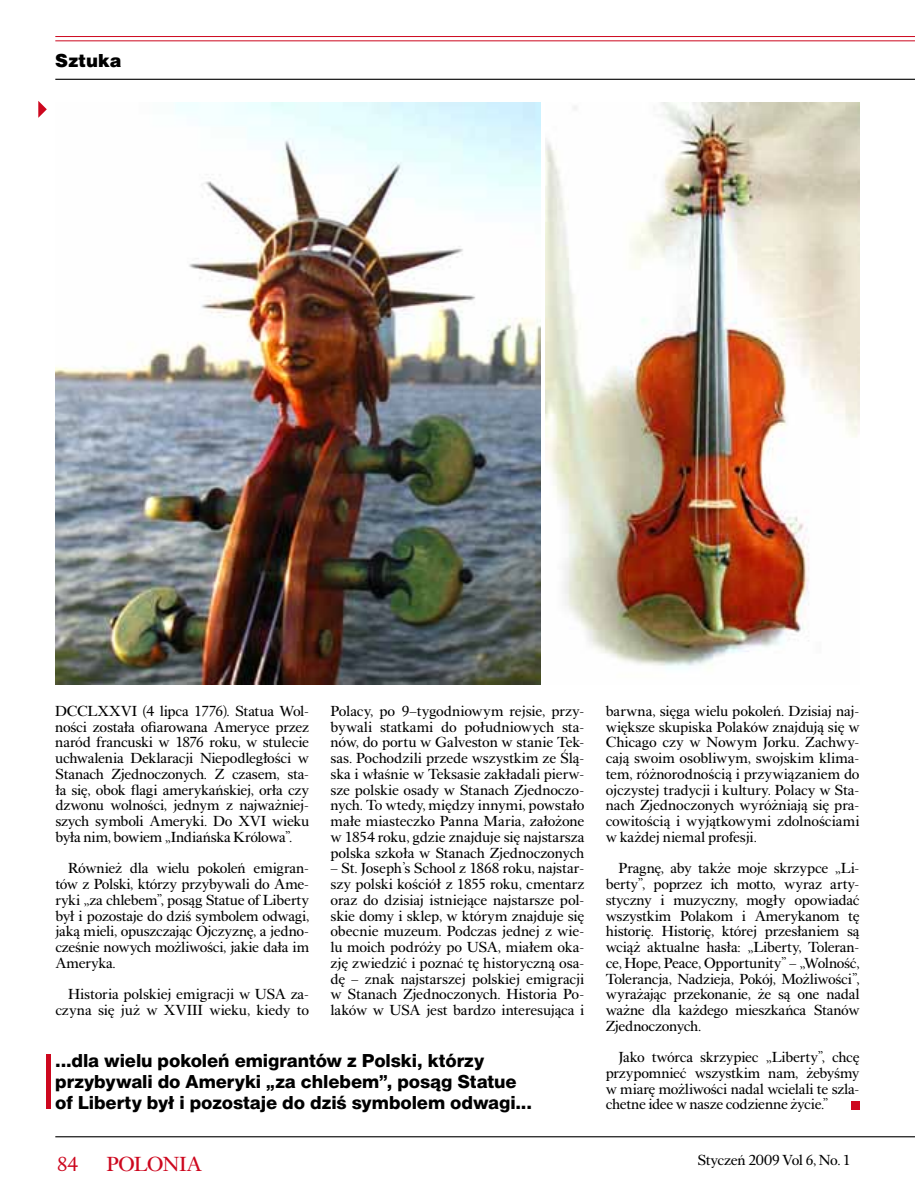
<style>
.page{position:relative;width:915px;height:1191px;background:#fff}
.page>*{position:absolute;margin:0;border:0;box-sizing:border-box;transform-origin:0 0}
.t1{font:21px "Alpha Book EFN";letter-spacing:-.025em;color:#cd071e;scale:1.05 1}
.t2{font:21px "Alpha Book EFN";letter-spacing:-.025em;color:#cd071e}
.t3{font:18px/21px "Switzer EFN Heavy";letter-spacing:-.01em;color:#000}
.t4{font:18px "Switzer EFN Black";letter-spacing:.01em;color:#000}
.t5{font:15px/15.8px "Alpha Book EFN";letter-spacing:-.015em;color:#000;text-align:justify;scale:1.05 1}
</style>
<div class="page">
<svg style="left:38px;top:101px;width:9px;height:17px"></svg>
<div style="left:850px;top:1100px;width:9px;height:9px;background:#cd071e"></div>
<img style="left:55px;top:102px;width:485px;height:582px">
<img style="left:545px;top:102px;width:314px;height:567px">
<hr style="left:47px;top:1054px;width:4px;height:55px;background:#cd071e">
<hr style="left:55px;top:36px;width:859px;height:1px;background:#cd071e">
<hr style="left:55px;top:41px;width:859px;height:1px;background:#cd071e">
<hr style="left:55px;top:79px;width:859px;height:1px;background:#000">
<hr style="left:55px;top:1136px;width:859px;height:1px;background:#000">
<p class="t4" style="left:55px;top:50px;width:68px">Sztuka</p>
<p class="t5" style="left:55px;top:703px;width:243px;text-indent:32px">LXXVI (4 lipca 1776). Statua Wol&shy;ności została ofiarowana Ameryce przez naród francuski w 1876 roku, w stulecie uchwalenia Deklaracji Niepodległości w Stanach Zjednoczonych. Z czasem, sta&shy;ła się, obok flagi amerykańskiej, orła czy dzwonu wolności, jednym z najważniej&shy;szych symboli Ameryki. Do XVI wieku była nim, bowiem „Indiańska Królowa”.</p>
<p class="t5" style="left:55px;top:860px;width:243px;text-indent:13px">Również dla wielu pokoleń emigran&shy;tów z Polski, którzy przybywali do Ame&shy;ryki „za chlebem”, posąg Statue of Liberty był i pozostaje do dziś symbolem odwagi, jaką mieli, opuszczając Ojczyznę, a jedno&shy;cześnie nowych możliwości, jakie dała im Ameryka.</p>
<p class="t5" style="left:55px;top:986px;width:243px;text-align:right">Historia polskiej emigracji w USA za&shy;czyna się już w XVIII wieku, kiedy to</p>
<p class="t5" style="left:55px;top:703px;width:11px">DCC</p>
<p class="t5" style="left:330px;top:703px;width:243px">Polacy, po 9–tygodniowym rejsie, przy&shy;bywali statkami do południowych sta&shy;nów, do portu w Galveston w stanie Tek&shy;sas. Pochodzili przede wszystkim ze Ślą&shy;ska i właśnie w Teksasie zakładali pierw&shy;sze polskie osady w Stanach Zjednoczo&shy;nych. To wtedy, między innymi, powstało małe miasteczko Panna Maria, założone w 1854 roku, gdzie znajduje się najstarsza polska szkoła w Stanach Zjednoczonych</p>
<p class="t5" style="left:330px;top:860px;width:243px">– St. Joseph’s School z 1868 roku, najstar&shy;szy polski kościół z 1855 roku, cmentarz oraz do dzisiaj istniejące najstarsze pol&shy;skie domy i sklep, w którym znajduje się obecnie muzeum. Podczas jednej z wie&shy;lu moich podróży po USA, miałem oka&shy;zję zwiedzić i poznać tę historyczną osa&shy;dę – znak najstarszej polskiej emigracji w Stanach Zjednoczonych. Historia Po&shy;laków w USA jest bardzo interesująca i</p>
<p class="t3" style="left:55px;top:1050px;width:478px">...dla wielu pokoleń emigrantów z Polski, którzy przybywali do Ameryki „za chlebem”, posąg Statue of Liberty był i pozostaje do dziś symbolem odwagi...</p>
<p class="t5" style="left:605px;top:703px;width:243px">barwna, sięga wielu pokoleń. Dzisiaj naj&shy;większe skupiska Polaków znajdują się w Chicago czy w Nowym Jorku. Zachwy&shy;cają swoim osobliwym, swojskim klima&shy;tem, różnorodnością i przywiązaniem do ojczystej tradycji i kultury. Polacy w Sta&shy;nach Zjednoczonych wyróżniają się pra&shy;cowitością i wyjątkowymi zdolnościami w każdej niemal profesji.</p>
<p class="t5" style="left:605px;top:860px;width:243px;text-indent:13px">Pragnę, aby także moje skrzypce „Li&shy;berty”, poprzez ich motto, wyraz arty&shy;styczny i muzyczny, mogły opowiadać wszystkim Polakom i Amerykanom tę historię. Historię, której przesłaniem są wciąż aktualne hasła: „Liberty, Toleran&shy;ce, Hope, Peace, Opportunity” – „Wolność, Tolerancja, Nadzieja, Pokój, Możliwości”, wyrażając przekonanie, że są one nadal ważne dla każdego mieszkańca Stanów Zjednoczonych.</p>
<p class="t5" style="left:605px;top:1049px;width:243px;text-indent:13px">Jako twórca skrzypiec „Liberty”, chcę przypomnieć wszystkim nam, żebyśmy w miarę możliwości nadal wcielali te szla&shy;chetne idee w nasze codzienne życie.”</p>
<h1 class="t2" style="left:57px;top:1151px;width:23px">84</h1>
<h1 class="t1" style="left:106px;top:1151px;width:93px">POLONIA</h1>
<p class="t5" style="left:697px;top:1152px;width:148px">Styczeń 2009 Vol 6, No. 1</p>
</div>
